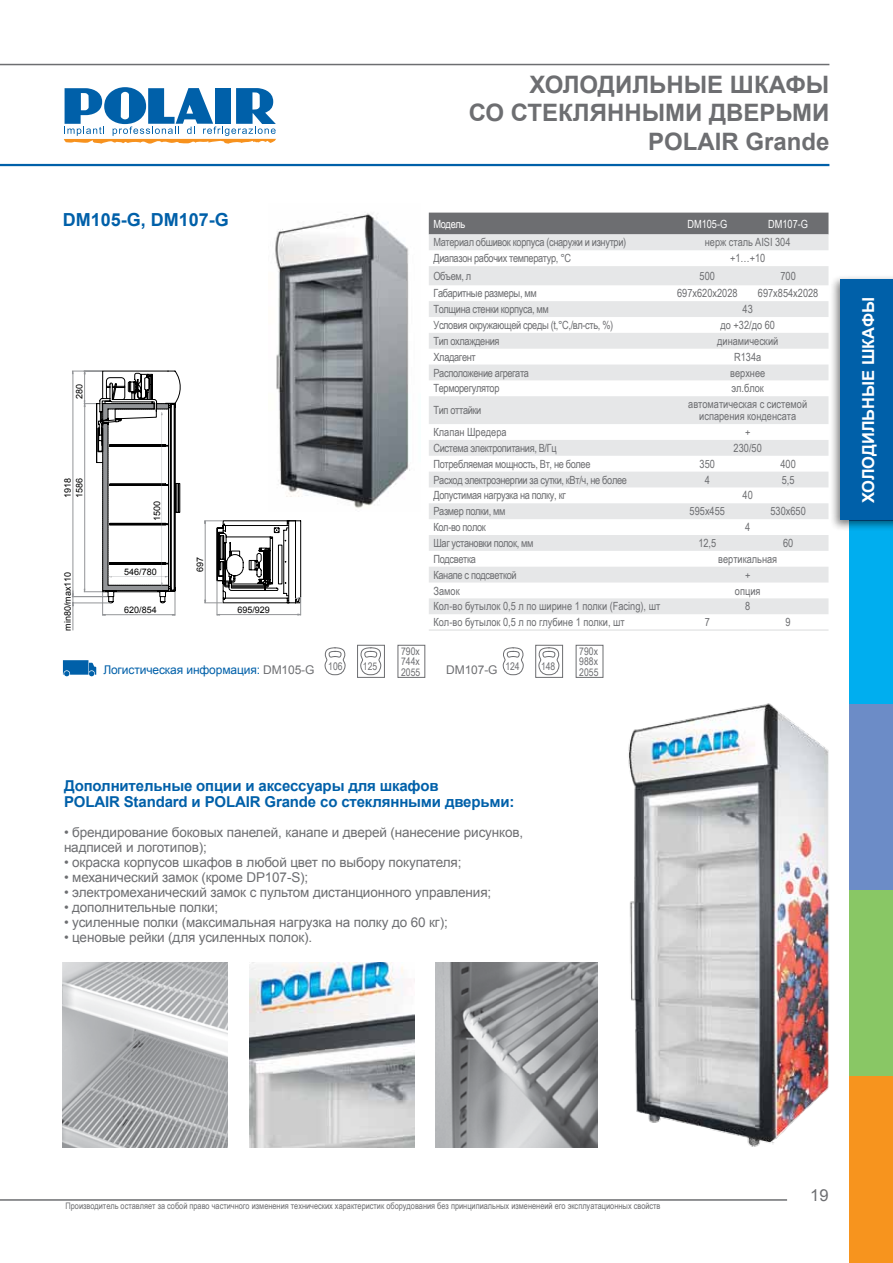
<style>
.page{position:relative;width:893px;height:1263px;background:#fff}
.page>*{position:absolute;margin:0;border:0;box-sizing:border-box;transform-origin:0 0}
.t1{font:700 24px/28.8px "Arial";color:#6d6e71;text-align:right}
.t2{font:700 18px "Arial";color:#0060a9}
.t3{font:700 16.5px "Arial";color:#fff}
.t4{font:16.5px "Arial";color:#6d6e71}
.t5{font:700 15px/16.5px "Arial";letter-spacing:-.01em;color:#0060a9}
.t6{font:13.5px/15px "Arial";letter-spacing:-.01em;color:#6d6e71}
.t7{font:12px "Arial";letter-spacing:-.01em;color:#0060a9}
.t8{font:12px "Arial";letter-spacing:-.01em;color:#6d6e71}
.t9{font:11.25px "Arial Narrow";letter-spacing:-.03em;color:#6d6e71}
.t10{font:11.25px/12px "Arial Narrow";color:#6d6e71;text-align:center}
.t11{font:11.25px "Arial Narrow";color:#fff}
.t12{font:10.5px/10.5px "Arial Narrow";color:#6d6e71;text-align:justify}
.t13{font:9px "Arial Narrow";color:#6d6e71}
.t14{font:9px/11.7px "Arial";color:#000}
.s1{color:#6d6e71}
</style>
<div class="page">
<div style="left:849px;top:520px;width:44px;height:187px;background:#00aeef"></div>
<div style="left:849px;top:704px;width:44px;height:186px;background:#6c8cc7"></div>
<div style="left:849px;top:890px;width:44px;height:187px;background:#89c765"></div>
<div style="left:849px;top:1076px;width:44px;height:187px;background:#f7941e"></div>
<svg style="left:64px;top:87px;width:212px;height:57px"></svg>
<hr style="left:0;top:1199px;width:787px;height:2px;background:#6d6e71">
<hr style="left:0;top:64px;width:829px;height:1px;background:#6d6e71">
<hr style="left:0;top:164px;width:829px;height:2px;background:#0060a9">
<div style="left:429px;top:213px;width:399px;height:21px;background:#6d6e71"></div>
<svg style="left:429px;top:234px;width:399px;height:190px;fill:#e6e7e8"></svg>
<svg style="left:429px;top:440px;width:399px;height:174px;fill:#e6e7e8"></svg>
<hr style="left:429px;top:629px;width:238px;height:2px;background:#e6e7e8">
<hr style="left:667px;top:629px;width:81px;height:2px;background:#e6e7e8">
<hr style="left:748px;top:629px;width:80px;height:2px;background:#e6e7e8">
<svg style="left:63px;top:660px;width:33px;height:16px"></svg>
<svg style="left:324px;top:647px;width:22px;height:28px"></svg>
<svg style="left:502px;top:647px;width:22px;height:28px"></svg>
<svg style="left:360px;top:647px;width:22px;height:28px"></svg>
<svg style="left:538px;top:647px;width:22px;height:28px"></svg>
<div style="left:357px;top:645px;width:28px;height:33px;border:1px solid #6d6e71"></div>
<div style="left:535px;top:645px;width:28px;height:33px;border:1px solid #6d6e71"></div>
<div style="left:398px;top:645px;width:27px;height:33px;border:1px solid #6d6e71"></div>
<div style="left:576px;top:645px;width:27px;height:33px;border:1px solid #6d6e71"></div>
<div style="left:829px;top:274px;width:64px;height:257px;background:#000;opacity:.5"></div>
<div style="left:841px;top:280px;width:52px;height:240px;background:#0060a9"></div>
<img style="left:275px;top:213px;width:135px;height:295px">
<svg style="left:204px;top:520px;width:98px;height:96px"></svg>
<hr style="left:288px;top:521px;width:1px;height:82px;background:#000">
<hr style="left:300px;top:521px;width:1px;height:76px;background:#000">
<svg style="left:72px;top:370px;width:109px;height:261px"></svg>
<img style="left:628px;top:703px;width:201px;height:444px">
<img style="left:63px;top:963px;width:165px;height:185px">
<img style="left:249px;top:963px;width:165px;height:185px">
<div style="left:436px;top:963px;width:165px;height:185px;background:linear-gradient(to bottom,#fff,#fff)"></div>
<img style="left:436px;top:963px;width:161px;height:185px">
<h2 class="t2" style="left:63px;top:208px;width:168px">DM105-G, DM107-G</h2>
<p class="t14" style="left:74px;top:399px;width:17px;rotate:-90deg">280</p>
<p class="t14" style="left:62px;top:498px;width:22px;rotate:-90deg">1918<br>1586</p>
<p class="t14" style="left:62px;top:631px;width:60px;rotate:-90deg">min80/max110</p>
<p class="t14" style="left:151px;top:521px;width:22px;rotate:-90deg">1500</p>
<p class="t14" style="left:124px;top:566px;width:34px">546/780</p>
<p class="t14" style="left:124px;top:604px;width:34px">620/854</p>
<p class="t14" style="left:194px;top:572px;width:17px;rotate:-90deg">697</p>
<p class="t14" style="left:237px;top:604px;width:34px">695/929</p>
<h1 class="t1" style="left:469px;top:71px;width:362px">ХОЛОДИЛЬНЫЕ ШКАФЫ<br>СО СТЕКЛЯННЫМИ ДВЕРЬМИ<br>POLAIR Grande</h1>
<p class="t11" style="left:433px;top:215px;width:33px">Модель</p>
<p class="t11" style="left:687px;top:215px;width:41px">DM105-G</p>
<p class="t11" style="left:768px;top:215px;width:41px">DM107-G</p>
<p class="t9" style="left:433px;top:234px;width:194px">Материал обшивок корпуса (снаружи и изнутри)</p>
<p class="t10" style="left:705px;top:236px;width:87px">нерж сталь AISI 304</p>
<p class="t9" style="left:433px;top:250px;width:139px">Диапазон рабочих температур, °C</p>
<p class="t9" style="left:730px;top:250px;width:37px">+1…+10</p>
<p class="t9" style="left:433px;top:268px;width:39px">Объем, л</p>
<p class="t9" style="left:700px;top:268px;width:17px">500</p>
<p class="t9" style="left:780px;top:268px;width:17px">700</p>
<p class="t9" style="left:433px;top:285px;width:105px">Габаритные размеры, мм</p>
<p class="t10" style="left:677px;top:287px;width:62px">697х620х2028</p>
<p class="t10" style="left:758px;top:287px;width:62px">697х854х2028</p>
<p class="t9" style="left:433px;top:301px;width:117px">Толщина стенки корпуса, мм</p>
<p class="t9" style="left:743px;top:301px;width:12px">43</p>
<p class="t9" style="left:433px;top:317px;width:181px">Условия окружающей среды (t,°C,/вл-сть, %)</p>
<p class="t9" style="left:720px;top:317px;width:56px">до +32/до 60</p>
<p class="t9" style="left:433px;top:333px;width:68px">Тип охлаждения</p>
<p class="t10" style="left:717px;top:334px;width:63px">динамический</p>
<p class="t9" style="left:433px;top:348px;width:44px">Хладагент</p>
<p class="t9" style="left:734px;top:348px;width:29px">R134a</p>
<p class="t9" style="left:433px;top:364px;width:97px">Расположение агрегата</p>
<p class="t10" style="left:730px;top:366px;width:37px">верхнее</p>
<p class="t9" style="left:433px;top:380px;width:68px">Терморегулятор</p>
<p class="t9" style="left:731px;top:380px;width:34px">эл.блок</p>
<p class="t9" style="left:433px;top:402px;width:49px">Тип оттайки</p>
<p class="t10" style="left:688px;top:398px;width:121px">автоматическая с системой испарения конденсата</p>
<p class="t10" style="left:433px;top:426px;width:75px">Клапан Шредера</p>
<p class="t9" style="left:745px;top:424px;width:7px">+</p>
<p class="t9" style="left:433px;top:440px;width:125px">Система электропитания, В/Гц</p>
<p class="t9" style="left:734px;top:440px;width:30px">230/50</p>
<p class="t9" style="left:433px;top:455px;width:159px">Потребляемая мощность, Вт, не более</p>
<p class="t9" style="left:700px;top:455px;width:17px">350</p>
<p class="t9" style="left:780px;top:455px;width:17px">400</p>
<p class="t9" style="left:433px;top:471px;width:195px">Расход электроэнергии за сутки, кВт/ч, не более</p>
<p class="t9" style="left:705px;top:471px;width:7px">4</p>
<p class="t9" style="left:782px;top:471px;width:14px">5,5</p>
<p class="t9" style="left:433px;top:487px;width:134px">Допустимая нагрузка на полку, кг</p>
<p class="t9" style="left:743px;top:487px;width:12px">40</p>
<p class="t9" style="left:433px;top:503px;width:74px">Размер полки, мм</p>
<p class="t10" style="left:690px;top:505px;width:37px">595х455</p>
<p class="t10" style="left:770px;top:505px;width:37px">530х650</p>
<p class="t9" style="left:433px;top:519px;width:54px">Кол-во полок</p>
<p class="t9" style="left:745px;top:519px;width:7px">4</p>
<p class="t9" style="left:433px;top:535px;width:102px">Шаг установки полок, мм</p>
<p class="t9" style="left:698px;top:535px;width:19px">12,5</p>
<p class="t9" style="left:783px;top:535px;width:12px">60</p>
<p class="t9" style="left:433px;top:551px;width:44px">Подсветка</p>
<p class="t10" style="left:718px;top:552px;width:61px">вертикальная</p>
<p class="t9" style="left:433px;top:566px;width:85px">Канапе с подсветкой</p>
<p class="t9" style="left:745px;top:566px;width:7px">+</p>
<p class="t9" style="left:433px;top:582px;width:28px">Замок</p>
<p class="t9" style="left:735px;top:582px;width:27px">опция</p>
<p class="t10" style="left:433px;top:600px;width:228px">Кол-во бутылок 0,5 л по ширине 1 полки (Facing), шт</p>
<p class="t9" style="left:745px;top:598px;width:7px">8</p>
<p class="t10" style="left:433px;top:616px;width:193px">Кол-во бутылок 0,5 л по глубине 1 полки, шт</p>
<p class="t9" style="left:705px;top:614px;width:7px">7</p>
<p class="t9" style="left:785px;top:614px;width:7px">9</p>
<p class="t12" style="left:401px;top:645px;width:21px">790х 744х 2055</p>
<p class="t12" style="left:579px;top:645px;width:21px">790х 988х 2055</p>
<p class="t12" style="left:328px;top:661px;width:16px">106</p>
<p class="t12" style="left:363px;top:661px;width:16px">125</p>
<p class="t12" style="left:505px;top:661px;width:16px">124</p>
<p class="t12" style="left:541px;top:661px;width:16px">148</p>
<p class="t7" style="left:103px;top:662px;width:213px">Логистическая информация: <span class="s1">DM105-G</span></p>
<p class="t8" style="left:446px;top:662px;width:53px">DM107-G</p>
<h3 class="t3" style="left:857px;top:503px;width:208px;rotate:-90deg">ХОЛОДИЛЬНЫЕ ШКАФЫ</h3>
<h3 class="t5" style="left:64px;top:778px;width:452px">Дополнительные опции и аксессуары для шкафов<br>POLAIR Standard и POLAIR Grande со стеклянными дверьми:</h3>
<p class="t6" style="left:64px;top:825px;width:461px">• брендирование боковых панелей, канапе и дверей (нанесение рисунков, надписей и логотипов);</p>
<p class="t6" style="left:64px;top:855px;width:399px">• окраска корпусов шкафов в любой цвет по выбору покупателя;</p>
<p class="t6" style="left:64px;top:870px;width:246px">• механический замок (кроме DP107-S);</p>
<p class="t6" style="left:64px;top:885px;width:429px">• электромеханический замок с пультом дистанционного управления;</p>
<p class="t6" style="left:64px;top:900px;width:156px">• дополнительные полки;</p>
<p class="t6" style="left:64px;top:915px;width:385px">• усиленные полки (максимальная нагрузка на полку до 60 кг);</p>
<p class="t6" style="left:64px;top:930px;width:250px">• ценовые рейки (для усиленных полок).</p>
<p class="t13" style="left:65px;top:1199px;width:597px">Производитель оставляет за собой право частичного изменения технических характеристик оборудования без принципиальных измененеий его эксплуатационных свойств</p>
<h3 class="t4" style="left:810px;top:1184px;width:20px">19</h3>
</div>
